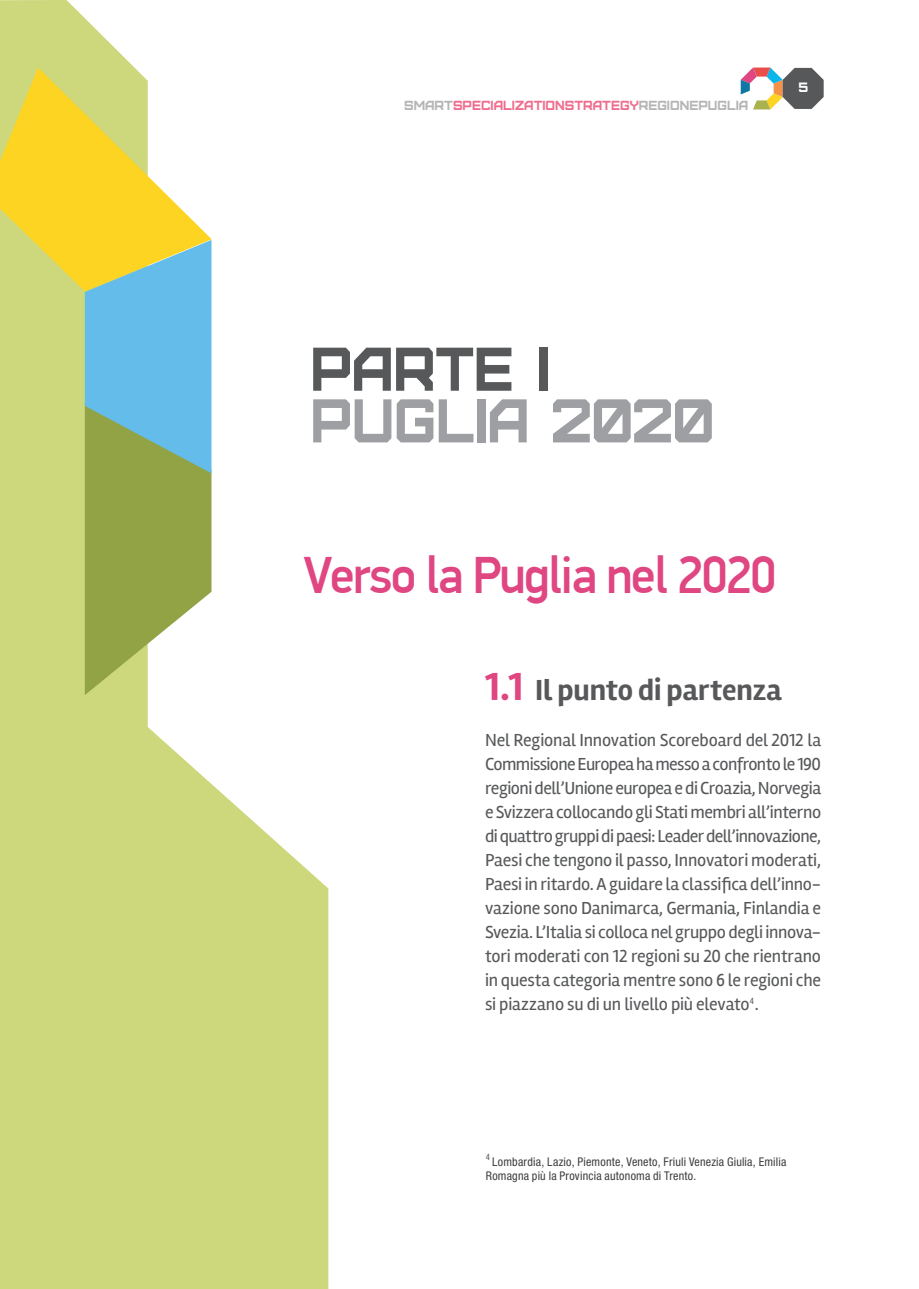
<style>
.page{position:relative;width:919px;height:1289px;background:#fff}
.page>*{position:absolute;margin:0;border:0;box-sizing:border-box;transform-origin:0 0}
.t1{font:61.5px "Furore";letter-spacing:-.01em;color:#9d9fa2;scale:.95 1}
.t2{font:61.5px "Furore";color:#57585a;scale:.95 1}
.t3{font:500 52.5px "PF Din Display Pro";letter-spacing:-.03em;color:#df4682;scale:.95 1}
.t4{font:700 30px "Rambla";letter-spacing:-.005em;color:#57585a}
.t5{font:18px/24px "Rambla";letter-spacing:-.01em;color:#57585a;text-align:justify}
.t6{font:13.5px "Furore";color:#fff}
.t7{font:13.2px "Furore";color:#ef6d8e}
.t8{font:condensed 12px/13.5px "Helvetica Neue LT";letter-spacing:.015em;color:#3e3e3f}
.t9{font:condensed 8.7px "Helvetica Neue LT";color:#57585a}
.s1{color:#b6b5b5}
.s2{font-size:40.5px;color:#df4682}
</style>
<div class="page">
<svg style="left:740px;top:68px;width:83px;height:41px"></svg>
<svg style="left:0;top:0;width:328px;height:1288px;fill:#cdd77b"></svg>
<svg style="left:0;top:68px;width:212px;height:627px;background:#becc80"></svg>
<p class="t7" style="left:404px;top:97px;width:346px"><span class="s1">SMART</span>SPECIALIZATIONSTRATEGY<span class="s1">REGIONEPUGLIA</span></p>
<p class="t6" style="left:798px;top:79px;width:11px">5</p>
<h1 class="t2" style="left:310px;top:330px;width:254px">PARTE I</h1>
<h1 class="t1" style="left:310px;top:382px;width:124px">PUGLIA</h1>
<h1 class="t1" style="left:551px;top:382px;width:173px">2020</h1>
<h2 class="t3" style="left:303px;top:544px;width:499px">Verso la Puglia nel 2020</h2>
<h3 class="t4" style="left:485px;top:672px;width:298px"><span class="s2">1.1</span> Il punto di partenza</h3>
<p class="t5" style="left:485px;top:728px;width:337px">Nel Regional Innovation Scoreboard del 2012 la Commissione Europea ha messo a confronto le 190 regioni dell’Unione europea e di Croazia, Norvegia e Svizzera collocando gli Stati membri all’interno di quattro gruppi di paesi: Leader dell’innovazione, Paesi che tengono il passo, Innovatori moderati, Paesi in ritardo. A guidare la classifica dell’inno&shy;vazione sono Danimarca, Germania, Finlandia e Svezia. L’Italia si colloca nel gruppo degli innova&shy;tori moderati con 12 regioni su 20 che rientrano in questa categoria mentre sono 6 le regioni che si piazzano su di un livello più elevato<sup>4</sup>.</p>
<p class="t9" style="left:486px;top:1151px;width:6px">4</p>
<p class="t8" style="left:486px;top:1155px;width:302px;text-indent:6px">Lombardia, Lazio, Piemonte, Veneto, Friuli Venezia Giulia, Emilia<br>Romagna più la Provincia autonoma di Trento.</p>
</div>
